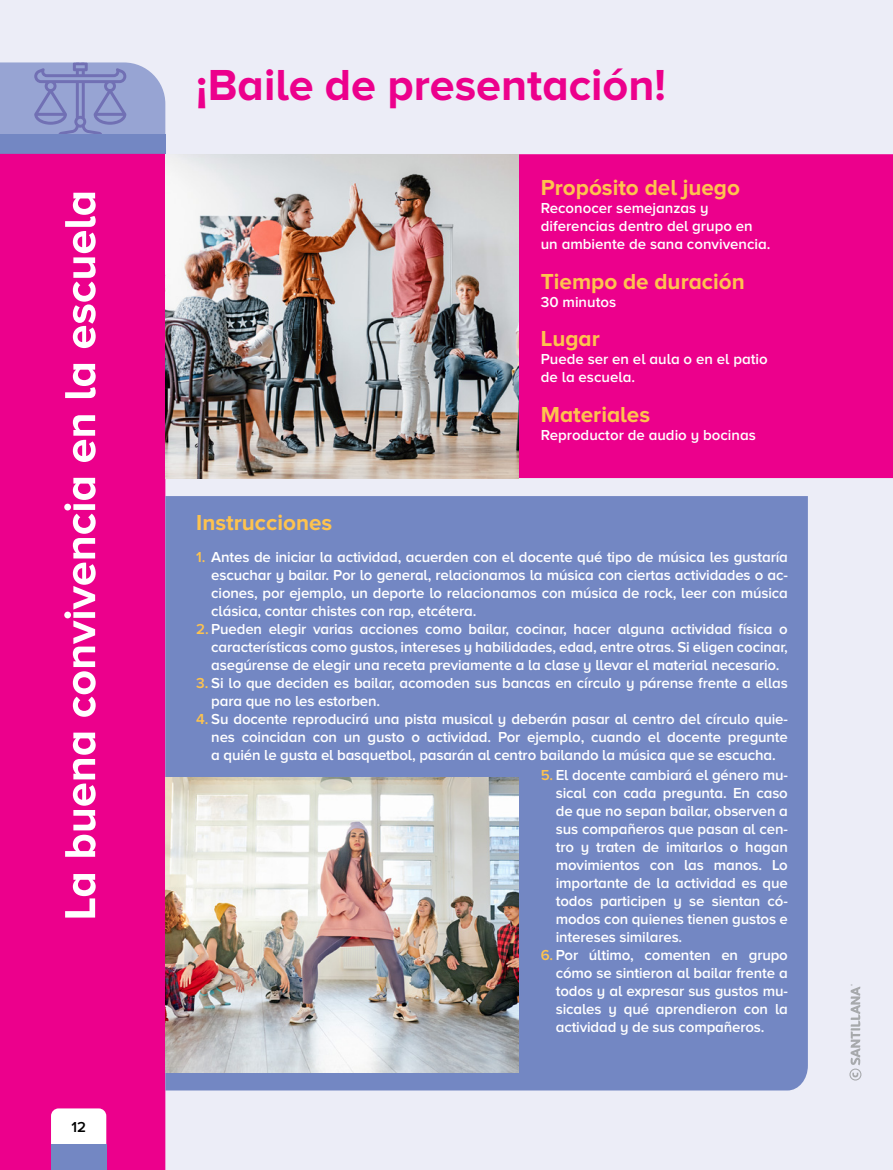
<style>
.page{position:relative;width:893px;height:1170px;background:#fff}
.page>*{position:absolute;margin:0;border:0;box-sizing:border-box;transform-origin:0 0}
.t1{font:700 45px "Proxima Nova A";color:#ec008c}
.t2{font:700 22.5px "Proxima Nova A";color:#fec34e}
.t3{font:600 15px/18px "Proxima Nova A";letter-spacing:-.01em;color:#fff;text-align:justify}
.t4{font:600 15px "Proxima Nova A";color:#000}
.s1{color:#fec34e}
</style>
<div class="page">
<div style="left:0;top:0;width:893px;height:1169px;background:#ecedf7"></div>
<div style="left:0;top:917px;width:165px;height:252px;background:#ec008c"></div>
<svg style="left:0;top:62px;width:165px;height:855px;background:#e21e99"></svg>
<div style="left:51px;top:1108px;width:55px;height:36px;background:#fff"></div>
<div style="left:51px;top:1144px;width:55px;height:25px;background:#7387c3"></div>
<div style="left:165px;top:496px;width:643px;height:594px;background:#7387c3"></div>
<div style="left:518px;top:154px;width:375px;height:324px;background:#ec008c"></div>
<img style="left:165px;top:154px;width:353px;height:324px">
<img style="left:165px;top:777px;width:353px;height:294px">
<svg style="left:849px;top:984px;width:12px;height:96px"></svg>
<p class="t4" style="left:71px;top:1118px;width:16px">12</p>
<h1 class="t1" style="left:196px;top:59px;width:471px">¡Baile de presentación!</h1>
<h2 class="t2" style="left:196px;top:510px;width:137px">Instrucciones</h2>
<h2 class="t2" style="left:541px;top:175px;width:201px">Propósito del juego</h2>
<p class="t3" style="left:541px;top:199px;width:231px;text-align:left">Reconocer semejanzas y diferencias dentro del grupo en un ambiente de sana convivencia.</p>
<h2 class="t2" style="left:541px;top:268px;width:206px">Tiempo de duración</h2>
<p class="t3" style="left:541px;top:292px;width:77px">30 minutos</p>
<h2 class="t2" style="left:541px;top:326px;width:61px">Lugar</h2>
<p class="t3" style="left:541px;top:350px;width:228px">Puede ser en el aula o en el patio de la escuela.</p>
<h2 class="t2" style="left:541px;top:401px;width:111px">Materiales</h2>
<p class="t3" style="left:541px;top:425px;width:217px">Reproductor de audio y bocinas</p>
<p class="t3" style="left:211px;top:547px;width:578px;text-indent:-15px"><span class="s1">1.</span> Antes de iniciar la actividad, acuerden con el docente qué tipo de música les gustaría escuchar y bailar. Por lo general, relacionamos la música con ciertas actividades o ac&shy;ciones, por ejemplo, un deporte lo relacionamos con música de rock, leer con música clásica, contar chistes con rap, etcétera.</p>
<p class="t3" style="left:211px;top:619px;width:578px;text-indent:-15px"><span class="s1">2.</span> Pueden elegir varias acciones como bailar, cocinar, hacer alguna actividad física o características como gustos, intereses y habilidades, edad, entre otras. Si eligen cocinar, asegúrense de elegir una receta previamente a la clase y llevar el material necesario.</p>
<p class="t3" style="left:211px;top:673px;width:578px;text-indent:-15px"><span class="s1">3.</span> Si lo que deciden es bailar, acomoden sus bancas en círculo y párense frente a ellas para que no les estorben.</p>
<p class="t3" style="left:211px;top:709px;width:578px;text-indent:-15px"><span class="s1">4.</span> Su docente reproducirá una pista musical y deberán pasar al centro del círculo quie&shy;nes coincidan con un gusto o actividad. Por ejemplo, cuando el docente pregunte a quién le gusta el basquetbol, pasarán al centro bailando la música que se escucha.</p>
<p class="t3" style="left:556px;top:765px;width:234px;text-indent:-15px"><span class="s1">5.</span> El docente cambiará el género mu&shy;sical con cada pregunta. En caso de que no sepan bailar, observen a sus compañeros que pasan al cen&shy;tro y traten de imitarlos o hagan movimientos con las manos. Lo importante de la actividad es que todos participen y se sientan có&shy;modos con quienes tienen gustos e intereses similares.</p>
<p class="t3" style="left:556px;top:945px;width:234px;text-indent:-15px"><span class="s1">6.</span> Por último, comenten en grupo cómo se sintieron al bailar frente a todos y al expresar sus gustos mu&shy;sicales y qué aprendieron con la actividad y de sus compañeros.</p>
</div>
